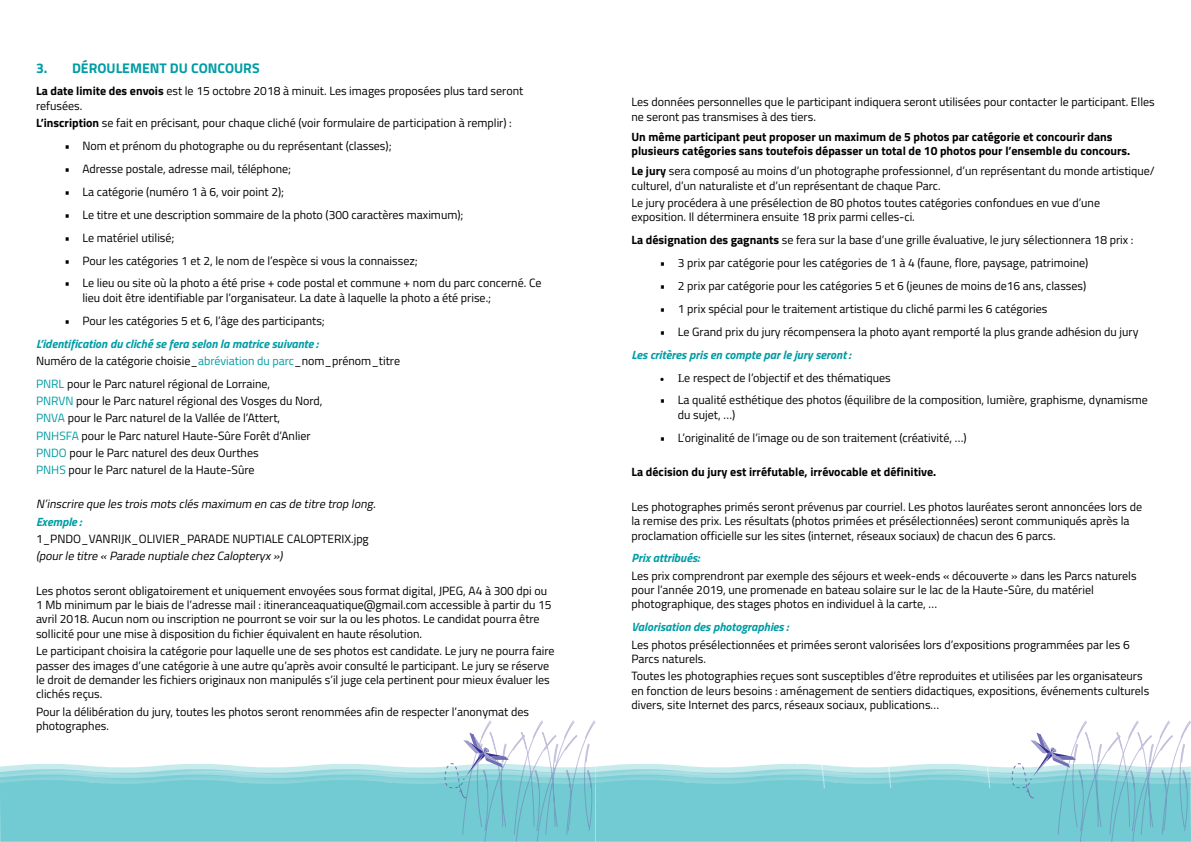
<style>
.page{position:relative;width:1191px;height:842px;background:#fff}
.page>*{position:absolute;margin:0;border:0;box-sizing:border-box;transform-origin:0 0}
.t1{font:700 14px "Titillium Web";color:#009da5}
.t2{font:12px/14.4px "Titillium Web";color:#000}
.t3{font:700 12px/14.4px "Titillium Web";color:#000}
.t4{font:italic 700 12px/17.2px "Titillium Web";color:#009da5}
.t5{font:italic 12px "Titillium Web";color:#000}
.s1{font-weight:700}
.s2{font-weight:400;font-style:normal;color:#000}
.s3{font-weight:400;font-style:normal}
.s4{color:#009da5}
.s5{font-family:"Minion Pro"}
</style>
<div class="page">
<svg style="left:0;top:720px;width:1191px;height:122px"></svg>
<p class="t1" style="left:36px;top:57px;width:225px">3. DÉROULEMENT DU CONCOURS</p>
<p class="t2" style="left:36px;top:83px;width:489px"><span class="s1">La date limite des envois</span> est le 15 octobre 2018 à minuit. Les images proposées plus tard seront refusées.</p>
<p class="t2" style="left:36px;top:115px;width:477px"><span class="s1">L’inscription</span> se fait en précisant, pour chaque cliché (voir formulaire de participation à remplir) :</p>
<p class="t2" style="left:64px;top:138px;width:329px">• Nom et prénom du photographe ou du représentant (classes);</p>
<p class="t2" style="left:64px;top:161px;width:228px">• Adresse postale, adresse mail, téléphone;</p>
<p class="t2" style="left:64px;top:184px;width:221px">• La catégorie (numéro 1 à 6, voir point 2);</p>
<p class="t2" style="left:64px;top:207px;width:400px">• Le titre et une description sommaire de la photo (300 caractères maximum);</p>
<p class="t2" style="left:64px;top:230px;width:112px">• Le matériel utilisé;</p>
<p class="t2" style="left:64px;top:253px;width:355px">• Pour les catégories 1 et 2, le nom de l’espèce si vous la connaissez;</p>
<p class="t2" style="left:82px;top:275px;width:460px;text-indent:-18px">• Le lieu ou site où la photo a été prise + code postal et commune + nom du parc concerné. Ce lieu doit être identifiable par l’organisateur. La date à laquelle la photo a été prise.;</p>
<p class="t2" style="left:64px;top:313px;width:262px">• Pour les catégories 5 et 6, l’âge des participants;</p>
<p class="t4" style="left:36px;top:334px;width:365px">L’identification du cliché se fera selon la matrice suivante :<br><span class="s2">Numéro de la catégorie choisie_</span><span class="s3">abréviation du parc</span><span class="s2">_nom_prénom_titre</span></p>
<p class="t2" style="left:36px;top:374px;width:288px;line-height:17.2px"><span class="s4">PNRL</span> pour le Parc naturel régional de Lorraine,<br><span class="s4">PNRVN</span> pour le Parc naturel régional des Vosges du Nord, <span class="s4">PNVA</span> pour le Parc naturel de la Vallée de l’Attert, <span class="s4">PNHSFA</span> pour le Parc naturel Haute-Sûre Forêt d’Anlier <span class="s4">PNDO</span> pour le Parc naturel des deux Ourthes<br><span class="s4">PNHS</span> pour le Parc naturel de la Haute-Sûre</p>
<p class="t5" style="left:36px;top:495px;width:344px">N’inscrire que les trois mots clés maximum en cas de titre trop long.</p>
<p class="t4" style="left:36px;top:512px;width:47px">Exemple :</p>
<p class="t2" style="left:36px;top:531px;width:334px">1_PNDO_VANRIJK_OLIVIER_PARADE NUPTIALE CALOPTERIX.jpg</p>
<p class="t5" style="left:36px;top:547px;width:251px">(pourle titre « Parade nuptiale chez Calopteryx »)</p>
<p class="t2" style="left:36px;top:583px;width:517px">Les photos seront obligatoirement et uniquement envoyées sous format digital, JPEG, A4 à 300 dpi ou 1 Mb minimum par le biais de l’adresse mail : itineranceaquatique@gmail.com accessible à partir du 15 avril 2018. Aucun nom ou inscription ne pourront se voir sur la ou les photos. Le candidat pourra être sollicité pour une mise à disposition du fichier équivalent en haute résolution.</p>
<p class="t2" style="left:36px;top:643px;width:520px">Le participant choisira la catégorie pour laquelle une de ses photos est candidate. Le jury ne pourra faire passer des images d’une catégorie à une autre qu’après avoir consulté le participant. Le jury se réserve le droit de demander les fichiers originaux non manipulés s’il juge cela pertinent pour mieux évaluer les clichés reçus.</p>
<p class="t2" style="left:36px;top:703px;width:494px">Pour la délibération du jury, toutes les photos seront renommées afin de respecter l’anonymat des photographes.</p>
<p class="t2" style="left:631px;top:94px;width:525px">Les données personnelles que le participant indiquera seront utilisées pour contacter le participant. Elles ne seront pas transmises à des tiers.</p>
<p class="t3" style="left:631px;top:129px;width:500px">Un même participant peut proposer un maximum de 5 photos par catégorie et concourir dans plusieurs catégories sans toutefois dépasser un total de 10 photos pour l’ensemble du concours.</p>
<p class="t2" style="left:631px;top:163px;width:525px"><span class="s1">Le jury</span> sera composé au moins d’un photographe professionnel, d’un représentant du monde artistique/ culturel, d’un naturaliste et d’un représentant de chaque Parc.</p>
<p class="t2" style="left:631px;top:195px;width:470px">Le jury procédera à une présélection de 80 photos toutes catégories confondues en vue d’une exposition. Il déterminera ensuite 18 prix parmi celles-ci.</p>
<p class="t2" style="left:631px;top:232px;width:503px"><span class="s1">La désignation des gagnants</span> se fera sur la base d’une grille évaluative, le jury sélectionnera 18 prix :</p>
<p class="t2" style="left:660px;top:255px;width:430px">• 3 prix par catégorie pour les catégories de 1 à 4 (faune, flore, paysage, patrimoine)</p>
<p class="t2" style="left:660px;top:278px;width:428px">• 2 prix par catégorie pour les catégories 5 et 6 (jeunes de moins de16 ans, classes)</p>
<p class="t2" style="left:660px;top:301px;width:389px">• 1 prix spécial pour le traitement artistique du cliché parmi les 6 catégories</p>
<p class="t2" style="left:660px;top:324px;width:480px">• Le Grand prix du jury récompensera la photo ayant remporté la plus grande adhésion du jury</p>
<p class="t4" style="left:631px;top:345px;width:221px">Les critères pris en compte par le jury seront :</p>
<p class="t2" style="left:660px;top:370px;width:232px"><span class="s5">• L</span>e respect de l’objectif et des thématiques</p>
<p class="t2" style="left:678px;top:392px;width:471px;text-indent:-18px">• La qualité esthétique des photos (équilibre de la composition, lumière, graphisme, dynamisme du sujet, …)</p>
<p class="t2" style="left:660px;top:430px;width:308px">• L’originalité de l’image ou de son traitement (créativité, …)</p>
<p class="t3" style="left:631px;top:464px;width:306px">La décision du jury est irréfutable, irrévocable et définitive.</p>
<p class="t2" style="left:631px;top:499px;width:512px">Les photographes primés seront prévenus par courriel. Les photos lauréates seront annoncées lors de la remise des prix. Les résultats (photos primées et présélectionnées) seront communiqués après la proclamation officielle sur les sites (internet, réseaux sociaux) de chacun des 6 parcs.</p>
<p class="t4" style="left:631px;top:549px;width:69px">Prix attribués:</p>
<p class="t2" style="left:631px;top:568px;width:506px">Les prix comprendront par exemple des séjours et week-ends « découverte » dans les Parcs naturels pour l’année 2019, une promenade en bateau solaire sur le lac de la Haute-Sûre, du matériel photographique, des stages photos en individuel à la carte, …</p>
<p class="t4" style="left:631px;top:618px;width:158px">Valorisation des photographies :</p>
<p class="t2" style="left:631px;top:637px;width:500px">Les photos présélectionnées et primées seront valorisées lors d’expositions programmées par les 6<br>Parcs naturels.</p>
<p class="t2" style="left:631px;top:668px;width:519px">Toutes les photographies reçues sont susceptibles d’être reproduites et utilisées par les organisateurs en fonction de leurs besoins : aménagement de sentiers didactiques, expositions, événements culturels divers, site Internet des parcs, réseaux sociaux, publications…</p>
</div>
